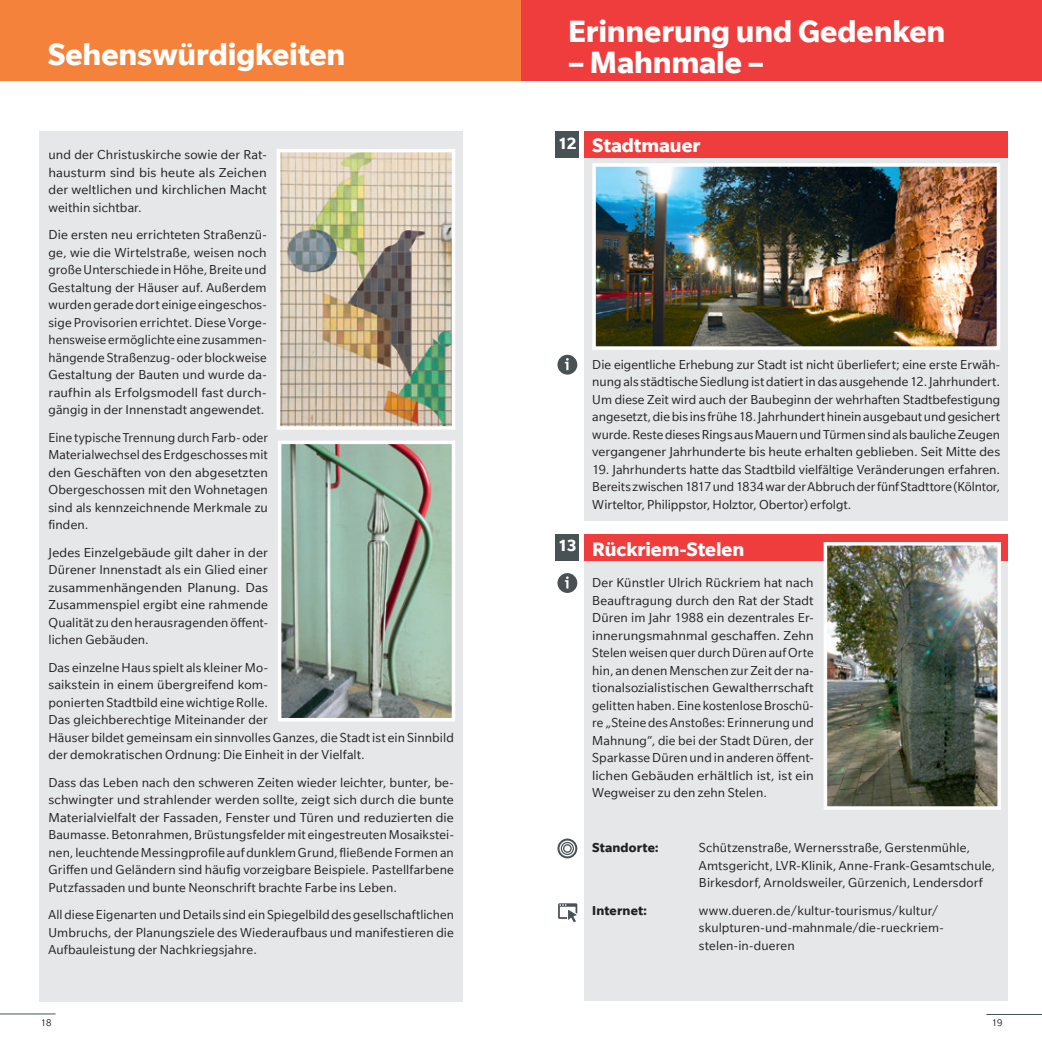
<style>
.page{position:relative;width:1042px;height:1042px;background:#fff}
.page>*{position:absolute;margin:0;border:0;box-sizing:border-box;transform-origin:0 0}
.t1{font:700 33.25px "Slate";letter-spacing:-.005em;color:#fff}
.t2{font:700 21px "Slate";letter-spacing:-.005em;color:#fff}
.t3{font:700 17.5px "Slate";color:#fff}
.t4{font:14px/17.5px "Slate";letter-spacing:.01em;color:#231f20;text-align:justify}
.t5{font:14px/17.5px "Slate";letter-spacing:.01em;color:#231f20;text-align:justify;scale:.96 1}
.t6{font:700 14px "Slate";letter-spacing:.01em;color:#231f20}
.t7{font:10.5px "Slate";color:#231f20}
</style>
<div class="page">
<hr style="left:0;top:1013px;width:56px;height:1px;background:#485255">
<hr style="left:986px;top:1014px;width:56px;height:1px;background:#485255">
<div style="left:0;top:0;width:521px;height:80px;background:#f4823b"></div>
<div style="left:40px;top:131px;width:423px;height:871px;background:#e6e7e9"></div>
<img style="left:282px;top:154px;width:168px;height:271px">
<div style="left:277px;top:149px;width:178px;height:281px;border:4px solid #fff"></div>
<img style="left:283px;top:446px;width:167px;height:270px">
<div style="left:278px;top:441px;width:177px;height:280px;border:4px solid #fff"></div>
<div style="left:585px;top:131px;width:423px;height:390px;background:#e6e7e9"></div>
<div style="left:585px;top:131px;width:423px;height:27px;background:#ee3d3c"></div>
<div style="left:555px;top:131px;width:24px;height:27px;background:#485255"></div>
<img style="left:597px;top:168px;width:398px;height:177px">
<div style="left:592px;top:163px;width:408px;height:187px;border:4px solid #fff"></div>
<div style="left:584px;top:542px;width:423px;height:459px;background:#e6e7e9"></div>
<div style="left:585px;top:534px;width:423px;height:26px;background:#ee3d3c"></div>
<div style="left:555px;top:534px;width:24px;height:26px;background:#485255"></div>
<img style="left:828px;top:547px;width:168px;height:258px">
<div style="left:823px;top:542px;width:178px;height:268px;border:4px solid #fff"></div>
<div style="left:557px;top:355px;width:20px;height:20px;background:#485255;border-radius:50%"></div>
<svg style="left:565px;top:358px;width:4px;height:12px"></svg>
<div style="left:557px;top:573px;width:20px;height:20px;background:#485255;border-radius:50%"></div>
<svg style="left:565px;top:576px;width:4px;height:12px"></svg>
<svg style="left:557px;top:838px;width:20px;height:20px"></svg>
<div style="left:559px;top:840px;width:16px;height:16px;border:1px solid #fff;border-radius:50%"></div>
<svg style="left:564px;top:845px;width:6px;height:6px"></svg>
<div style="left:562px;top:843px;width:11px;height:11px;border:1px solid #fff;border-radius:50%"></div>
<div style="left:521px;top:0;width:521px;height:80px;background:#ee3d3c"></div>
<svg style="left:558px;top:903px;width:19px;height:19px"></svg>
<p class="t1" style="left:48px;top:35px;width:299px">Sehenswürdigkeiten</p>
<p class="t4" style="left:48px;top:146px;width:220px">und der Christuskirche sowie der Rat&shy;hausturm sind bis heute als Zeichen der weltlichen und kirchlichen Macht weithin sichtbar.</p>
<p class="t4" style="left:48px;top:226px;width:220px">Die ersten neu errichteten Straßenzü&shy;ge, wie die Wirtelstraße, weisen noch große Unterschiede in Höhe, Breite und Gestaltung der Häuser auf. Außerdem wurden gerade dort einige eingeschos&shy;sige Provisorien errichtet. Diese Vorge&shy;hensweise ermöglichte eine zusammen&shy;hängende Straßenzug- oder blockweise Gestaltung der Bauten und wurde da&shy;raufhin als Erfolgsmodell fast durch&shy;gängig in der Innenstadt angewendet.</p>
<p class="t5" style="left:48px;top:428px;width:230px">Eine typische Trennung durch Farb- oder Materialwechsel des Erdgeschosses mit den Geschäften von den abgesetzten Obergeschossen mit den Wohnetagen sind als kennzeichnende Merkmale zu finden.</p>
<p class="t4" style="left:48px;top:543px;width:221px">Jedes Einzelgebäude gilt daher in der Dürener Innenstadt als ein Glied einer zusammenhängenden Planung. Das Zusammenspiel ergibt eine rahmende Qualität zu den herausragenden öffent&shy;lichen Gebäuden.</p>
<p class="t4" style="left:48px;top:658px;width:407px;text-align:left">Das einzelne Haus spielt als kleiner Mo-<br>saikstein in einem übergreifend kom-<br>ponierten Stadtbild eine wichtige Rolle.<br>Das gleichberechtige Miteinander der<br>Häuser bildet gemeinsam ein sinnvolles Ganzes, die Stadt ist ein Sinnbild der demokratischen Ordnung: Die Einheit in der Vielfalt.</p>
<p class="t4" style="left:48px;top:773px;width:407px">Dass das Leben nach den schweren Zeiten wieder leichter, bunter, be&shy;schwingter und strahlender werden sollte, zeigt sich durch die bunte Materialvielfalt der Fassaden, Fenster und Türen und reduzierten die Baumasse. Betonrahmen, Brüstungsfelder mit eingestreuten Mosaikstei&shy;nen, leuchtende Messingprofile auf dunklem Grund, fließende Formen an Griffen und Geländern sind häufig vorzeigbare Beispiele. Pastellfarbene Putzfassaden und bunte Neonschrift brachte Farbe ins Leben.</p>
<p class="t4" style="left:48px;top:906px;width:407px">All diese Eigenarten und Details sind ein Spiegelbild des gesellschaftlichen Umbruchs, der Planungsziele des Wiederaufbaus und manifestieren die Aufbauleistung der Nachkriegsjahre.</p>
<p class="t1" style="left:568px;top:13px;width:379px">Erinnerung und Gedenken</p>
<p class="t1" style="left:568px;top:44px;width:197px">– Mahnmale –</p>
<p class="t3" style="left:558px;top:134px;width:20px">12</p>
<p class="t2" style="left:592px;top:134px;width:110px">Stadtmauer</p>
<p class="t4" style="left:592px;top:356px;width:409px">Die eigentliche Erhebung zur Stadt ist nicht überliefert; eine erste Erwäh&shy;nung als städtische Siedlung ist datiert in das ausgehende 12. Jahrhundert.<br>Um diese Zeit wird auch der Baubeginn der wehrhaften Stadtbefestigung angesetzt, die bis ins frühe 18. Jahrhundert hinein ausgebaut und gesichert wurde. Reste dieses Rings aus Mauern und Türmen sind als bauliche Zeugen vergangener Jahrhunderte bis heute erhalten geblieben. Seit Mitte des</p>
<p class="t4" style="left:592px;top:461px;width:409px">19. Jahrhunderts hatte das Stadtbild vielfältige Veränderungen erfahren.<br>Bereits zwischen 1817 und 1834 war der Abbruch der fünf Stadttore (Kölntor, Wirteltor, Philippstor, Holztor, Obertor) erfolgt.</p>
<p class="t3" style="left:558px;top:536px;width:20px">13</p>
<p class="t2" style="left:592px;top:537px;width:153px">Rückriem-Stelen</p>
<p class="t4" style="left:592px;top:574px;width:223px">Der Künstler Ulrich Rückriem hat nach Beauftragung durch den Rat der Stadt Düren im Jahr 1988 ein dezentrales Er&shy;innerungsmahnmal geschaffen. Zehn Stelen weisen quer durch Düren auf Orte hin, an denen Menschen zur Zeit der na&shy;tionalsozialistischen Gewaltherrschaft gelitten haben. Eine kostenlose Broschü&shy;re „Steine des Anstoßes: Erinnerung und Mahnung“, die bei der Stadt Düren, der Sparkasse Düren und in anderen öffent&shy;lichen Gebäuden erhältlich ist, ist ein Wegweiser zu den zehn Stelen.</p>
<p class="t6" style="left:592px;top:840px;width:68px">Standorte:</p>
<p class="t4" style="left:699px;top:839px;width:298px;text-align:left">Schützenstraße, Wernersstraße, Gerstenmühle,<br>Amtsgericht, LVR-Klinik, Anne-Frank-Gesamtschule,<br>Birkesdorf, Arnoldsweiler, Gürzenich, Lendersdorf</p>
<p class="t6" style="left:592px;top:902px;width:57px">Internet:</p>
<p class="t4" style="left:699px;top:901px;width:246px;text-align:left">www.dueren.de/kultur-tourismus/kultur/ skulpturen-und-mahnmale/die-rueckriem&shy;stelen-in-dueren</p>
<p class="t7" style="left:41px;top:1017px;width:12px">18</p>
<p class="t7" style="left:992px;top:1017px;width:12px">19</p>
</div>
